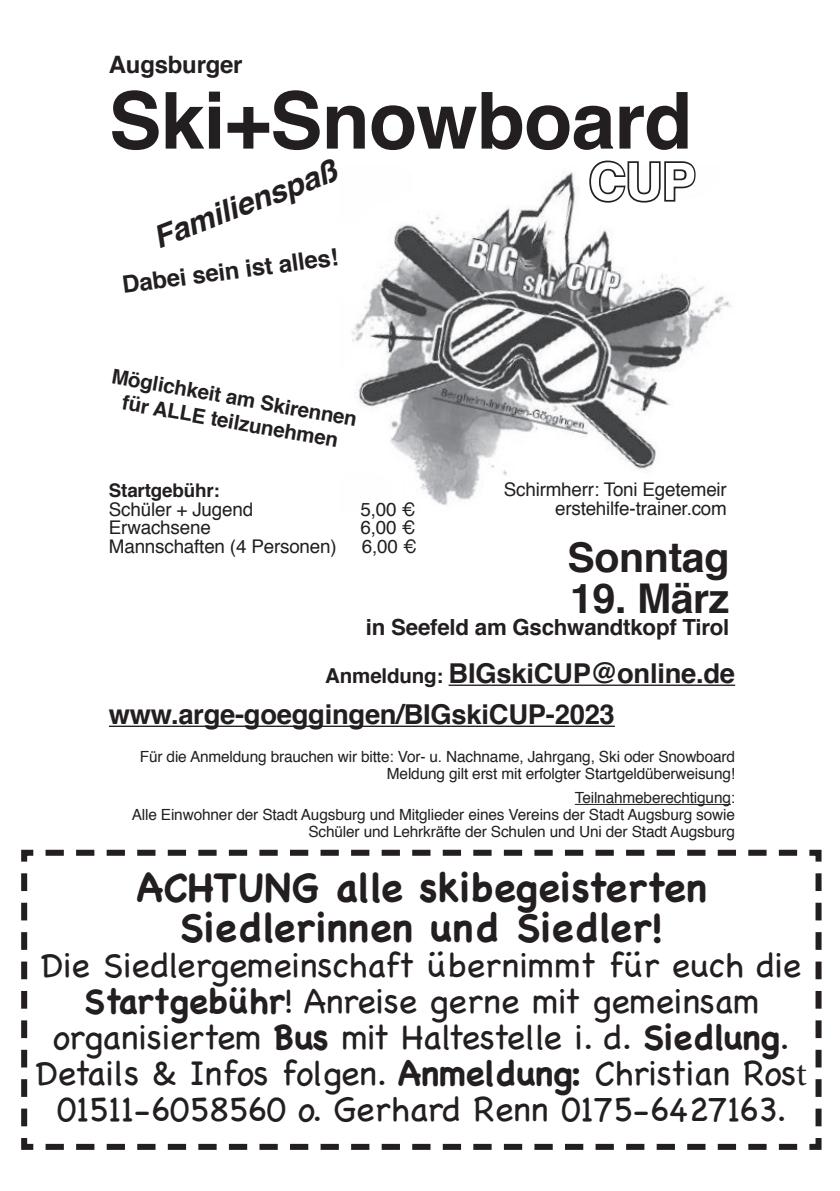
<style>
.page{position:relative;width:840px;height:1191px;background:#fff}
.page>*{position:absolute;margin:0;border:0;box-sizing:border-box;transform-origin:0 0}
.t1{font:700 78.6px "Helvetica";letter-spacing:-.01em;color:#231f20}
.t2{font:700 51.2px "Helvetica";color:#fff}
.t3{font:700 41px "Helvetica";letter-spacing:-.01em;color:#231f20}
.t4{font:700 40px/40px "Chalkboard";color:#231f20;text-align:center}
.t5{font:35px/36px "Chalkboard";letter-spacing:-.01em;color:#231f20;text-align:center}
.t6{font:italic 700 30.8px "Helvetica";color:#231f20}
.t7{font:700 27.4px/41px "Helvetica";letter-spacing:-.01em;color:#231f20}
.t8{font:700 24px "Helvetica";letter-spacing:-.01em;color:#231f20}
.t9{font:700 22.2px "Helvetica";letter-spacing:-.01em;color:#231f20}
.t10{font:700 20.6px/24px "Helvetica";color:#231f20;text-align:center}
.t11{font:18.8px/18.8px "Helvetica";letter-spacing:-.01em;color:#231f20;text-align:right}
.t12{font:700 18.8px "Helvetica";letter-spacing:-.01em;color:#231f20}
.t13{font:15.4px/17px "Helvetica";letter-spacing:-.01em;color:#231f20;text-align:right}
.s1{font-size:20.6px}
.s2{font-weight:700}
.s3{font-family:"Minion Pro"}
</style>
<div class="page">
<img style="left:352px;top:171px;width:379px;height:334px">
<hr style="left:448px;top:684px;width:286px;height:2px;background:#231f20">
<hr style="left:109px;top:725px;width:505px;height:2px;background:#231f20">
<hr style="left:574px;top:804px;width:156px;height:1px;background:#231f20">
<svg style="left:587px;top:160px;width:110px;height:44px"></svg>
<svg style="left:21px;top:849px;width:801px;height:301px"></svg>
<h3 class="t8" style="left:109px;top:45px;width:135px">Augsburger</h3>
<h1 class="t1" style="left:109px;top:57px;width:584px">Ski+Snowboard</h1>
<h2 class="t2" style="left:588px;top:140px;width:109px">CUP</h2>
<h3 class="t6" style="left:145px;top:215px;width:195px;rotate:-21deg">Familienspaß</h3>
<h3 class="t8" style="left:120px;top:267px;width:219px;rotate:-8deg">Dabei sein ist alles!</h3>
<h3 class="t10" style="left:114px;top:364px;width:250px;rotate:10deg">Möglichkeit am Skirennen für ALLE teilzunehmen</h3>
<p class="t11" style="left:503px;top:481px;width:224px">Schirmherr: Toni Egetemeir erstehilfe-trainer.com</p>
<p class="t12" style="left:109px;top:475px;width:112px">Startgebühr:</p>
<p class="t11" style="left:109px;top:500px;width:146px">Schüler + Jugend</p>
<p class="t11" style="left:360px;top:500px;width:56px">5,00 €</p>
<p class="t11" style="left:109px;top:519px;width:103px">Erwachsene</p>
<p class="t11" style="left:360px;top:519px;width:56px">6,00 €</p>
<p class="t11" style="left:109px;top:538px;width:229px">Mannschaften (4 Personen)</p>
<p class="t11" style="left:361px;top:538px;width:56px">6,00 €</p>
<h3 class="t3" style="left:567px;top:524px;width:163px">Sonntag</h3>
<h3 class="t3" style="left:570px;top:565px;width:161px">19. März</h3>
<h3 class="t9" style="left:366px;top:609px;width:365px">in Seefeld am Gschwandtkopf Tirol</h3>
<h3 class="t7" style="left:109px;top:653px;width:627px;text-indent:216px"><span class="s1">Anmeldung:</span> BIGskiCUP@online.de www.arge-goeggingen/BIGskiCUP-2023</h3>
<p class="t13" style="left:140px;top:748px;width:596px">Für die Anmeldung brauchen wir bitte: Vor- u. Nachname, Jahrgang, Ski oder Snowboard<br>Meldung gilt erst mit erfolgter Startgeldüberweisung!</p>
<p class="t13" style="left:132px;top:790px;width:604px">Teilnahmeberechtigung:<br>Alle Einwohner der Stadt Augsburg und Mitglieder eines Vereins der Stadt Augsburg sowie<br>Schüler und Lehrkräfte der Schulen und Uni der Stadt Augsburg</p>
<h3 class="t4" style="left:136px;top:867px;width:571px">ACHTUNG alle skibegeisterten<br>Siedlerinnen und Siedler!</h3>
<p class="t5" style="left:36px;top:946px;width:772px">Die Siedlergemeinschaft übernimmt für euch die <span class="s2">Startgebühr</span>! Anreise gerne mit gemeinsam organisiertem <span class="s2">Bus</span> mit Haltestelle i. d. <span class="s2">Siedlung</span>.<br>Details &amp; Infos folgen. <span class="s2">Anmeldung:</span> Christian Ros<span class="s3">t </span>01511-6058560 o. Gerhard Renn 0175-6427163.</p>
</div>
